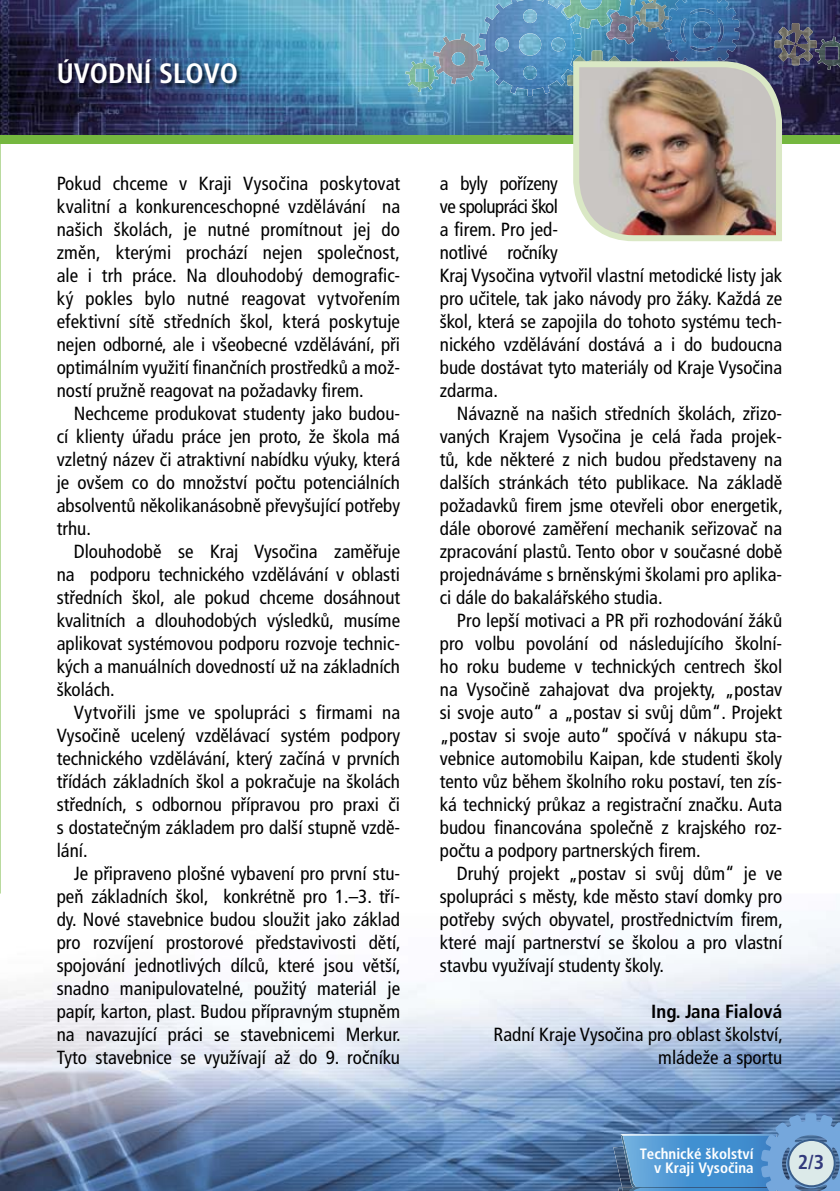
<style>
.page{position:relative;width:840px;height:1191px;background:#fff}
.page>*{position:absolute;margin:0;border:0;box-sizing:border-box;transform-origin:0 0}
.t1{font:700 28px "Frutiger Condensed CE";color:#fff}
.t2{font:700 condensed 20px "Frutiger CE";color:#323a7c}
.t3{font:condensed 19px/23px "Frutiger CE";color:#000;text-align:justify}
.t4{font:700 condensed 19px "Frutiger CE";color:#000}
.t5{font:700 15px/14px "Frutiger Condensed CE";color:#fff;text-align:right}
</style>
<div class="page">
<img style="left:0;top:893px;width:839px;height:298px">
<img style="left:0;top:0;width:839px;height:135px">
<div style="left:0;top:135px;width:839px;height:8px;background:#75b73f"></div>
<img style="left:58px;top:58px;width:183px;height:31px">
<img style="left:478px;top:0;width:103px;height:96px">
<img style="left:562px;top:0;width:59px;height:29px">
<img style="left:628px;top:0;width:7px;height:6px">
<img style="left:433px;top:33px;width:50px;height:51px">
<img style="left:605px;top:11px;width:33px;height:33px">
<img style="left:664px;top:0;width:75px;height:58px">
<img style="left:635px;top:0;width:33px;height:32px">
<img style="left:405px;top:59px;width:33px;height:33px">
<img style="left:814px;top:37px;width:25px;height:33px">
<img style="left:567px;top:50px;width:59px;height:60px">
<img style="left:774px;top:23px;width:42px;height:42px">
<img style="left:570px;top:58px;width:214px;height:184px">
<img style="left:613px;top:1146px;width:3px;height:41px">
<svg style="left:616px;top:1113px;width:223px;height:78px;background:#548cc2"></svg>
<div style="left:787px;top:1140px;width:47px;height:46px;background:#dceae9;border-radius:50%"></div>
<div style="left:786px;top:1139px;width:49px;height:48px;border:2px solid #395d8a;border-radius:50%"></div>
<h1 class="t1" style="left:57px;top:60px;width:182px">ÚVODNÍ SLOVO</h1>
<p class="t3" style="left:57px;top:173px;width:345px">Pokud chceme v Kraji Vysočina poskytovat kvalitní a konkurenceschopné vzdělávání na našich školách, je nutné promítnout jej do změn, kterými prochází nejen společnost, ale i trh práce. Na dlouhodobý demografic&shy;ký pokles bylo nutné reagovat vytvořením efektivní sítě středních škol, která poskytuje nejen odborné, ale i všeobecné vzdělávání, při optimálním využití finančních prostředků a mož&shy;ností pružně reagovat na požadavky firem.</p>
<p class="t3" style="left:57px;top:403px;width:345px;text-indent:17px">Nechceme produkovat studenty jako budou&shy;cí klienty úřadu práce jen proto, že škola má vzletný název či atraktivní nabídku výuky, která je ovšem co do množství počtu potenciálních absolventů několikanásobně převyšující potřeby trhu.</p>
<p class="t3" style="left:57px;top:541px;width:345px;text-indent:17px">Dlouhodobě se Kraj Vysočina zaměřuje na podporu technického vzdělávání v oblasti středních škol, ale pokud chceme dosáhnout kvalitních a dlouhodobých výsledků, musíme aplikovat systémovou podporu rozvoje technic&shy;kých a manuálních dovedností už na základních školách.</p>
<p class="t3" style="left:57px;top:702px;width:345px;text-indent:17px">Vytvořili jsme ve spolupráci s firmami na Vysočině ucelený vzdělávací systém podpory technického vzdělávání, který začíná v prvních třídách základních škol a pokračuje na školách středních, s odbornou přípravou pro praxi či s dostatečným základem pro další stupně vzdě&shy;lání.</p>
<p class="t3" style="left:57px;top:863px;width:345px;text-indent:17px">Je připraveno plošné vybavení pro první stu&shy;peň základních škol, konkrétně pro 1.–3. tří&shy;dy. Nové stavebnice budou sloužit jako základ pro rozvíjení prostorové představivosti dětí, spojování jednotlivých dílců, které jsou větší, snadno manipulovatelné, použitý materiál je papír, karton, plast. Budou přípravným stupněm na navazující práci se stavebnicemi Merkur.<br>Tyto stavebnice se využívají až do 9. ročníku</p>
<p class="t3" style="left:439px;top:173px;width:344px;text-align:left">a byly pořízeny<br>ve spolupráci škol<br>a firem. Pro jed-<br>notlivé ročníky<br>Kraj Vysočina vytvořil vlastní meto dické listy jak pro učitele, tak jako návody pro žáky. Každá ze škol, která se zapojila do tohoto systému tech&shy;nického vzdělávání dostává a i do budoucna bude dostávat tyto materiály od Kraje Vysočina zdarma.</p>
<p class="t3" style="left:439px;top:403px;width:344px;text-indent:17px">Návazně na našich středních školách, zřizo&shy;vaných Krajem Vysočina je celá řada projek&shy;tů, kde některé z nich budou představeny na dalších stránkách této publikace. Na základě požadavků firem jsme otevřeli obor energetik, dále oborové zaměření mechanik seřizovač na zpracování plastů. Tento obor v současné době projednáváme s brněnskými školami pro aplika&shy;ci dále do bakalářského studia.</p>
<p class="t3" style="left:439px;top:610px;width:344px;text-indent:17px">Pro lepší motivaci a PR při rozhodování žáků pro volbu povolání od následujícího školní&shy;ho roku budeme v technických centrech škol na Vysočině zahajovat dva projekty, „postav si svoje auto“ a „postav si svůj dům“. Projekt „postav si svoje auto“ spočívá v nákupu sta&shy;vebnice automobilu Kaipan, kde studenti školy tento vůz během školního roku postaví, ten zís&shy;ká technický průkaz a registrační značku. Auta budou financována společně z krajského roz&shy;počtu a podpory partnerských firem.</p>
<p class="t3" style="left:439px;top:863px;width:344px;text-indent:17px">Druhý projekt „postav si svůj dům“ je ve spolupráci s městy, kde město staví domky pro potřeby svých obyvatel, prostřednictvím firem, které mají partnerství se školou a pro vlastní stavbu využívají studenty školy.</p>
<p class="t4" style="left:651px;top:1002px;width:132px">Ing. Jana Fialová</p>
<p class="t3" style="left:493px;top:1024px;width:291px;text-align:right">Radní Kraje Vysočina pro oblast školství, mládeže a sportu</p>
<p class="t5" style="left:639px;top:1147px;width:115px">Technické školství v Kraji Vysočina</p>
<p class="t2" style="left:797px;top:1152px;width:28px">2/3</p>
</div>
